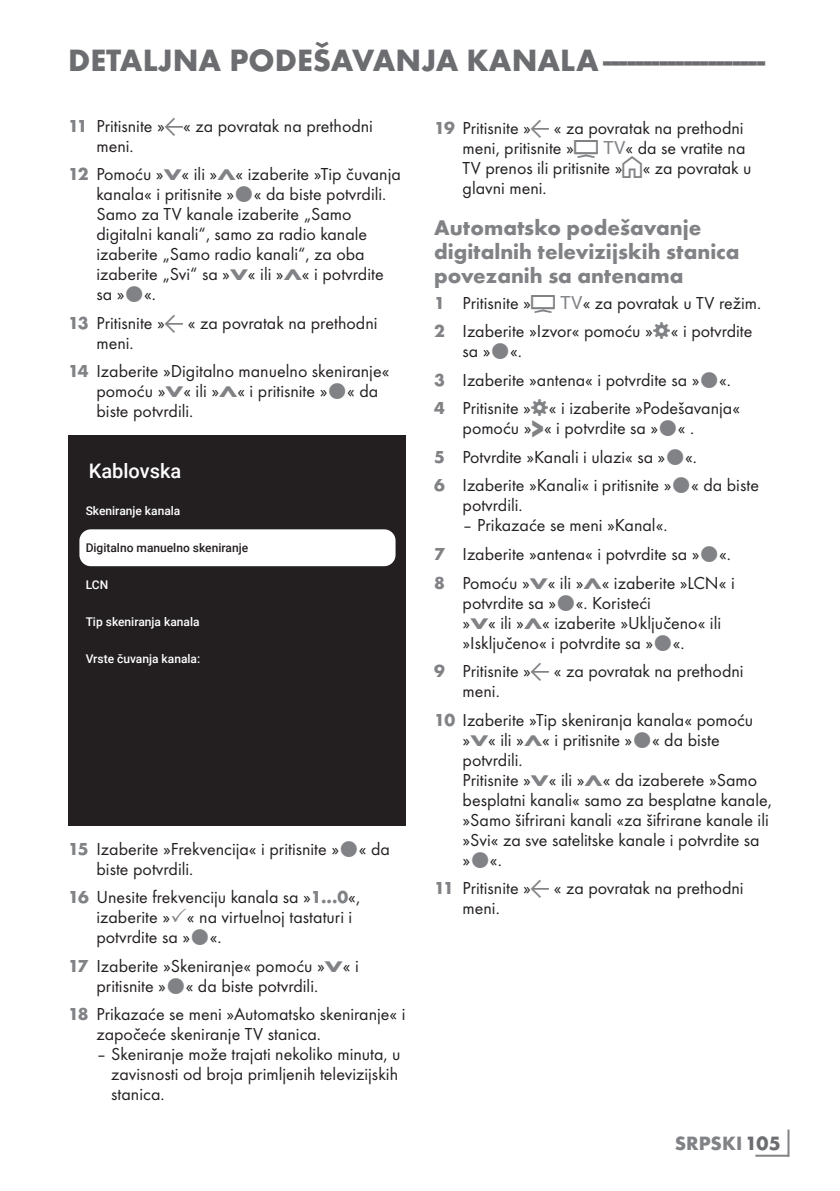
<style>
.page{position:relative;width:840px;height:1191px;background:#fff}
.page>*{position:absolute;margin:0;border:0;box-sizing:border-box;transform-origin:0 0}
.t1{font:700 32px "Futura TOT";color:#6c6d70}
.t2{font:700 22px/24px "Futura TOT";color:#808285}
.t3{font:700 20px "Futura TOT";color:#808285}
.t4{font:500 20px "Roboto";color:#fff}
.t5{font:18px/20px "Futura TOT Boo";color:#231f20}
.t6{font:500 12px "Roboto";color:#fff}
.t7{font:500 12px "Roboto";color:#231f20}
.s1{font-family:"Futura TOT";font-weight:700;color:#808285}
.s2{font-family:"Arcelik TS9 Android";font-size:20px;color:#808285}
.s3{font-family:"Futura TOT";font-weight:700;font-size:16px;color:#808285}
.s4{font-family:"Arcelik TS9 Android";font-size:32px;color:#808285}
.s5{font-family:"Roboto";color:#808285}
.s6{font-family:"Arcelik TS9 Android";font-size:24px;color:#808285}
.s7{font-family:"Futura TOT";font-weight:700;font-size:27.2px;color:#808285}
.s8{color:#6c6d70}
</style>
<div class="page">
<hr style="left:787px;top:1129px;width:2px;height:27px;background:#808285">
<hr style="left:755px;top:1154px;width:33px;height:2px;background:#808285">
<div style="left:68px;top:435px;width:337px;height:391px;background:#231f20"></div>
<div style="left:79px;top:529px;width:316px;height:37px;background:#fff;border-radius:11px"></div>
<h1 class="t1" style="left:68px;top:40px;width:698px">DETALJNA PODEŠAVANJA KANALA---------------------</h1>
<p class="t5" style="left:96px;top:115px;width:278px;text-indent:-28px"><span class="s1">11</span> Pritisnite »<span class="s2">A</span>« za povratak na prethodni meni.</p>
<p class="t5" style="left:96px;top:164px;width:306px;text-indent:-28px"><span class="s1">12</span> Pomoću »<span class="s3">V</span>« ili »<span class="s3">Λ</span>« izaberite »Tip čuvanja kanala« i pritisnite » « da biste potvrdili.<br>Samo za TV kanale izaberite „Samo digitalni kanali“, samo za radio kanale izaberite „Samo radio kanali“, za oba izaberite „Svi“ sa »<span class="s3">V</span>« ili »<span class="s3">Λ</span>« i potvrdite sa » «.</p>
<p class="t5" style="left:96px;top:313px;width:282px;text-indent:-28px"><span class="s1">13</span> Pritisnite »<span class="s2">A</span> « za povratak na prethodni meni.</p>
<p class="t5" style="left:96px;top:361px;width:294px;text-indent:-28px"><span class="s1">14</span> Izaberite »Digitalno manuelno skeniranje« pomoću »<span class="s3">V</span>« ili »<span class="s3">Λ</span>« i pritisnite » « da biste potvrdili.</p>
<p class="t4" style="left:89px;top:457px;width:94px">Kablovska</p>
<p class="t6" style="left:86px;top:502px;width:96px">Skeniranje kanala</p>
<p class="t7" style="left:86px;top:539px;width:164px">Digitalno manuelno skeniranje</p>
<p class="t6" style="left:86px;top:576px;width:24px">LCN</p>
<p class="t6" style="left:86px;top:613px;width:115px">Tip skeniranja kanala</p>
<p class="t6" style="left:86px;top:650px;width:116px">Vrste čuvanja kanala:</p>
<p class="t5" style="left:96px;top:838px;width:295px;text-indent:-28px"><span class="s1">15</span> Izaberite »Frekvencija« i pritisnite » « da biste potvrdili.</p>
<p class="t5" style="left:96px;top:887px;width:265px;text-indent:-28px"><span class="s1">16</span> Unesite frekvenciju kanala sa »<span class="s1">1...0</span>«, izaberite » « na virtuelnoj tastaturi i potvrdite sa » «.</p>
<p class="t5" style="left:96px;top:955px;width:263px;text-indent:-28px"><span class="s1">17</span> Izaberite »Skeniranje« pomoću »<span class="s3">V</span>« i pritisnite » « da biste potvrdili.</p>
<p class="t5" style="left:96px;top:1004px;width:310px;text-indent:-28px"><span class="s1">18</span> Prikazaće se meni »Automatsko skeniranje« i započeće skeniranje TV stanica.</p>
<p class="t5" style="left:111px;top:1044px;width:291px;text-indent:-15px">– Skeniranje može trajati nekoliko minuta, u zavisnosti od broja primljenih televizijskih stanica.</p>
<p class="t5" style="left:462px;top:118px;width:290px;text-indent:-28px"><span class="s1">19</span> Pritisnite »<span class="s2">A</span> « za povratak na prethodni meni, pritisnite »<span class="s4">H</span> <span class="s5">TV</span>« da se vratite na TV prenos ili pritisnite »<span class="s6">T</span>« za povratak u glavni meni.</p>
<p class="t2" style="left:434px;top:215px;width:306px">Automatsko podešavanje digitalnih televizijskih stanica povezanih sa antenama</p>
<p class="t5" style="left:434px;top:288px;width:328px;line-height:28.6px"><span class="s1">1</span> Pritisnite »<span class="s4">H</span> <span class="s5">TV</span>« za povratak u TV režim.<br><span class="s1">2</span> Izaberite »Izvor« pomoću » « i potvrdite</p>
<p class="t5" style="left:434px;top:337px;width:307px;line-height:28.6px;text-indent:28px">sa » «.<br><span class="s1">3</span> Izaberite »antena« i potvrdite sa » «.<br><span class="s1">4</span> Pritisnite » « i izaberite »Podešavanja«</p>
<p class="t5" style="left:434px;top:414px;width:326px;line-height:28.6px;text-indent:28px">pomoću »<span class="s7">&gt;</span>« i potvrdite sa » « .<br><span class="s1">5</span> Potvrdite »Kanali i ulazi« sa » «.<br><span class="s1">6</span> Izaberite »Kanali« i pritisnite » « da biste</p>
<p class="t5" style="left:462px;top:495px;width:62px">potvrdili.</p>
<p class="t5" style="left:434px;top:511px;width:302px;line-height:28.6px;text-indent:28px">– Prikazaće se meni »Kanal«.<br><span class="s1">7</span> Izaberite »antena« i potvrdite sa » «.<br><span class="s1">8</span> Pomoću »<span class="s3">V</span>« ili »<span class="s3">Λ</span>« izaberite »LCN« i</p>
<p class="t5" style="left:462px;top:592px;width:260px">potvrdite sa » «. Koristeći<br>»<span class="s3">V</span>« ili »<span class="s3">Λ</span>« izaberite »Uključeno« ili »Isključeno« i potvrdite sa » «.</p>
<p class="t5" style="left:462px;top:661px;width:282px;text-indent:-28px"><span class="s1">9</span> Pritisnite »<span class="s2">A</span> « za povratak na prethodni meni.</p>
<p class="t5" style="left:462px;top:709px;width:310px;text-indent:-28px"><span class="s1">10</span> Izaberite »Tip skeniranja kanala« pomoću »<span class="s3">V</span>« ili »<span class="s3">Λ</span>« i pritisnite » « da biste potvrdili.<br>Pritisnite »<span class="s3">V</span>« ili »<span class="s3">Λ</span>« da izaberete »Samo besplatni kanali« samo za besplatne kanale, »Samo šifrirani kanali «za šifrirane kanale ili »Svi« za sve satelitske kanale i potvrdite sa » «.</p>
<p class="t5" style="left:462px;top:878px;width:282px;text-indent:-28px"><span class="s1">11</span> Pritisnite »<span class="s2">A</span> « za povratak na prethodni meni.</p>
<p class="t3" style="left:674px;top:1131px;width:107px">SRPSKI<span class="s8">105</span></p>
</div>
